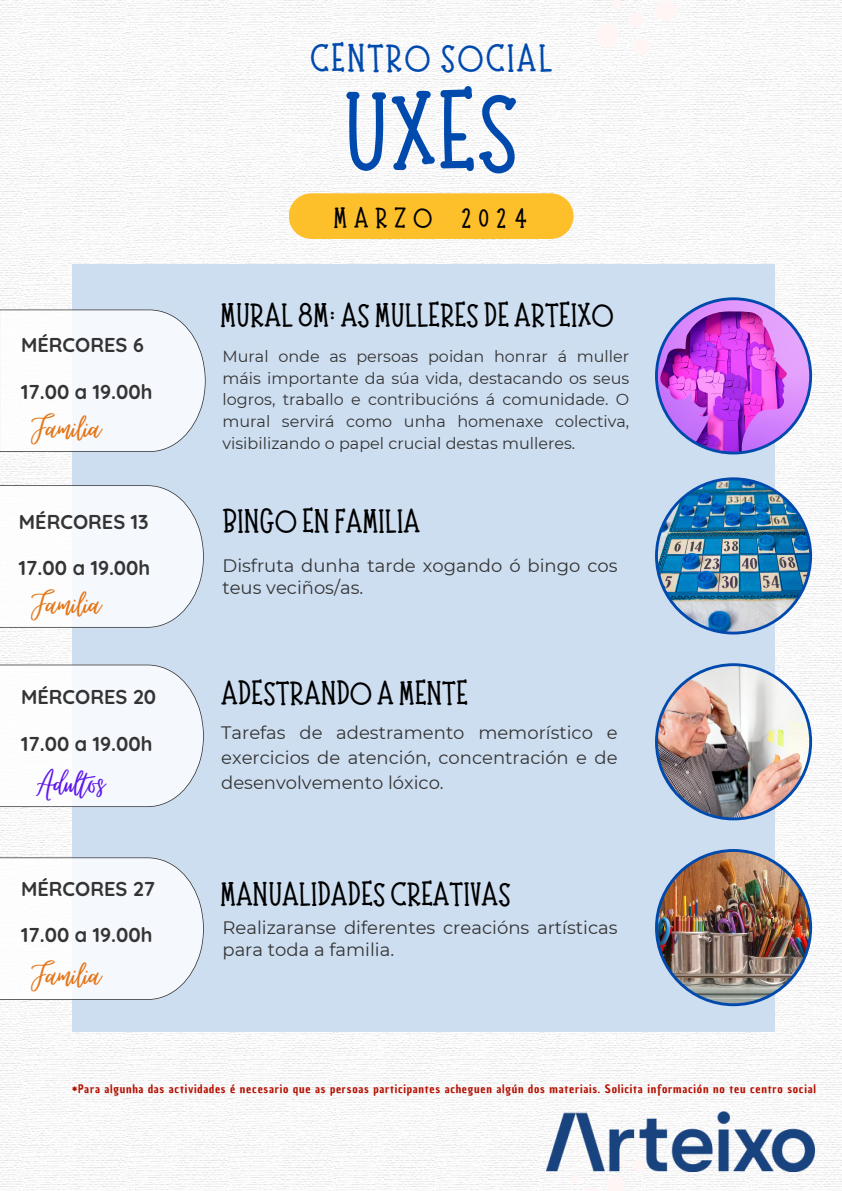
<style>
.page{position:relative;width:842px;height:1191px;background:#fff}
.page>*{position:absolute;margin:0;border:0;box-sizing:border-box;transform-origin:0 0}
.t1{font:700 103px "Moonlight";color:#004aad}
.t2{font:43.7px "Virtual";color:#e47518}
.t3{font:43.7px "Virtual";color:#5e17eb}
.t4{font:700 36.4px "Moonlight";letter-spacing:.055em;color:#004aad}
.t5{font:700 31.1px "Moonlight";color:#000}
.t6{font:700 26.9px "Moonlight";letter-spacing:.255em;color:#000}
.t7{font:700 20px "Quicksand";color:#343434}
.t8{font:18px/24.8px "Montserrat";color:#343434}
.t9{font:16px/21.8px "Montserrat";color:#343434;text-align:justify}
.t10{font:11.4px "Chau Philomene One";letter-spacing:.065em;color:#b41001}
</style>
<div class="page">
<img style="left:0;top:0;width:842px;height:1190px">
<svg style="left:607px;top:1176px;width:18px;height:14px"></svg>
<svg style="left:571px;top:1174px;width:7px;height:9px"></svg>
<svg style="left:584px;top:1186px;width:13px;height:4px"></svg>
<svg style="left:633px;top:1170px;width:12px;height:1px"></svg>
<svg style="left:655px;top:1px;width:22px;height:20px"></svg>
<svg style="left:633px;top:38px;width:16px;height:17px"></svg>
<svg style="left:596px;top:24px;width:22px;height:24px"></svg>
<svg style="left:612px;top:0;width:10px;height:9px"></svg>
<svg style="left:628px;top:13px;width:16px;height:15px"></svg>
<div style="left:289px;top:193px;width:284px;height:46px;background:#fdc02b;border-radius:23px"></div>
<div style="left:72px;top:265px;width:702px;height:767px;background:#cedef1"></div>
<svg style="left:0;top:309px;width:206px;height:143px"></svg>
<img style="left:655px;top:297px;width:157px;height:157px">
<svg style="left:0;top:664px;width:204px;height:143px"></svg>
<svg style="left:0;top:485px;width:204px;height:142px"></svg>
<img style="left:547px;top:1110px;width:268px;height:60px">
<svg style="left:0;top:857px;width:204px;height:142px"></svg>
<img style="left:655px;top:849px;width:157px;height:157px">
<img style="left:655px;top:663px;width:157px;height:157px">
<img style="left:655px;top:477px;width:157px;height:157px">
<h1 class="t4" style="left:310px;top:37px;width:243px">CENTRO SOCIAL</h1>
<h3 class="t1" style="left:343px;top:73px;width:177px">UXES</h3>
<p class="t7" style="left:21px;top:332px;width:124px">MÉRCORES 6</p>
<h4 class="t7" style="left:21px;top:378px;width:133px">17.00 a 19.00h</h4>
<p class="t2" style="left:32px;top:405px;width:70px">Familia</p>
<h5 class="t7" style="left:19px;top:508px;width:131px">MÉRCORES 13</h5>
<h6 class="t7" style="left:19px;top:555px;width:133px">17.00 a 19.00h</h6>
<p class="t2" style="left:32px;top:581px;width:70px">Familia</p>
<h2 class="t7" style="left:21px;top:684px;width:136px">MÉRCORES 20</h2>
<p class="t7" style="left:21px;top:730px;width:133px">17.00 a 19.00h</p>
<p class="t3" style="left:36px;top:759px;width:70px">Adultos</p>
<h5 class="t7" style="left:21px;top:875px;width:136px">MÉRCORES 27</h5>
<h6 class="t7" style="left:21px;top:921px;width:133px">17.00 a 19.00h</h6>
<p class="t2" style="left:32px;top:951px;width:70px">Familia</p>
<p class="t6" style="left:333px;top:202px;width:197px">MARZO 2024</p>
<p class="t5" style="left:220px;top:297px;width:395px">MURAL 8M: AS MULLERES DE ARTEIXO</p>
<h4 class="t9" style="left:222px;top:345px;width:408px">Mural onde as persoas poidan honrar á muller máis importante da súa vida, destacando os seus logros, traballo e contribucións á comunidade. O mural servirá como unha homenaxe colectiva, visibilizando o papel crucial destas mulleres.</h4>
<h6 class="t5" style="left:222px;top:503px;width:199px">BINGO EN FAMILIA</h6>
<h2 class="t8" style="left:222px;top:554px;width:397px;line-height:21.8px">Disfruta dunha tarde xogando ó bingo cos teus veciños/as.</h2>
<p class="t5" style="left:221px;top:674px;width:248px">ADESTRANDO A MENTE</p>
<h5 class="t8" style="left:221px;top:720px;width:398px;text-align:justify">Tarefas de adestramento memorístico e exercicios de atención, concentración e de desenvolvemento lóxico.</h5>
<h2 class="t5" style="left:220px;top:875px;width:292px">MANUALIDADES CREATIVAS</h2>
<h5 class="t8" style="left:222px;top:916px;width:397px;line-height:21.8px">Realizaranse diferentes creacións artísticas para toda a familia.</h5>
<h6 class="t10" style="left:72px;top:1081px;width:745px">*Para algunha das actividades é necesario que as persoas participantes acheguen algún dos materiais. Solicita información no teu centro social</h6>
</div>
